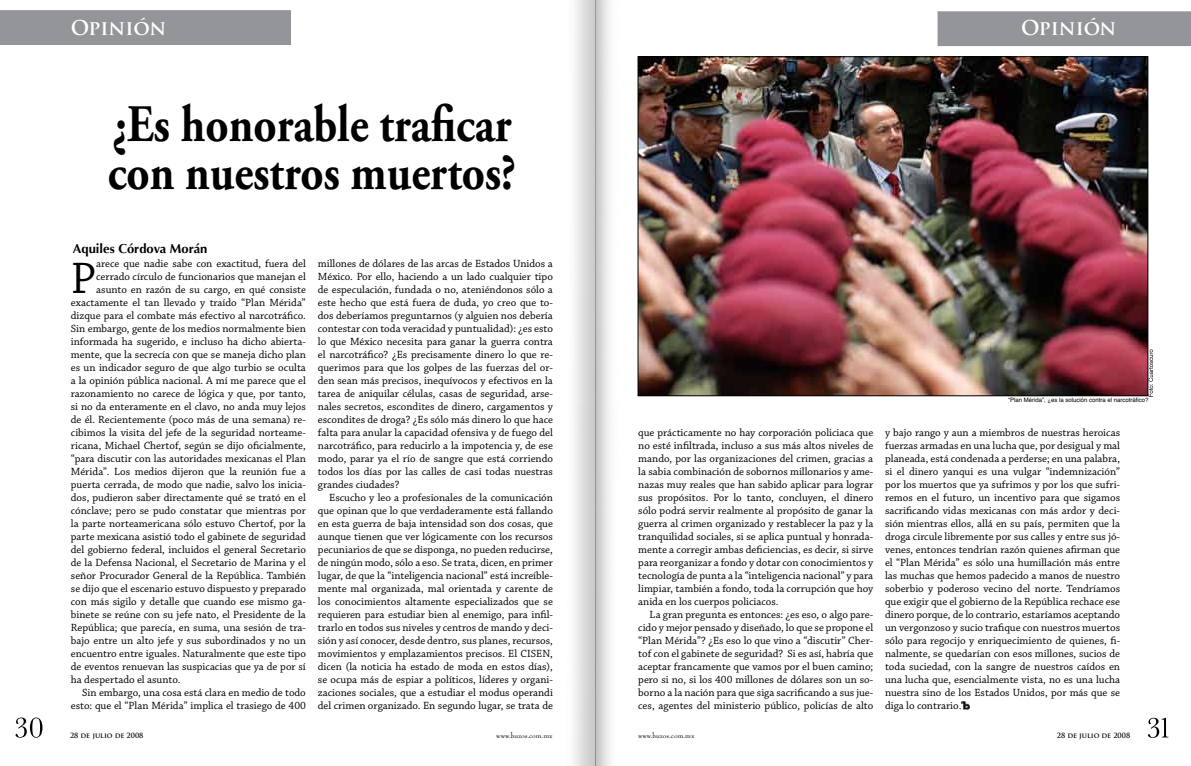
<style>
.page{position:relative;width:1191px;height:766px;background:#fff}
.page>*{position:absolute;margin:0;border:0;box-sizing:border-box;transform-origin:0 0}
.t1{font:700 52.5px/48px "Adobe Garamond Pro";color:#000;scale:.86 1}
.t2{font:46.4px "Chaparral Pro";color:#000}
.t3{font:700 20px "Trajan Pro";letter-spacing:-.005em;color:#fff}
.t4{font:700 13px "Optima";color:#000}
.t5{font:11px/13px "Chaparral Pro";color:#000;text-align:justify}
.t6{font:8px "Bernhard Modern Std";color:#000}
.t7{font:700 7px "Trajan Pro";color:#000}
.t8{font:6px "Helvetica";color:#000}
</style>
<div class="page">
<img style="left:574px;top:0;width:36px;height:765px">
<div style="left:0;top:10px;width:291px;height:35px;background:#939598"></div>
<div style="left:937px;top:11px;width:254px;height:35px;background:#939598"></div>
<svg style="left:16px;top:717px;width:26px;height:20px"></svg>
<svg style="left:1148px;top:717px;width:20px;height:20px"></svg>
<img style="left:639px;top:58px;width:507px;height:336px">
<svg style="left:961px;top:701px;width:8px;height:8px"></svg>
<svg style="left:1148px;top:349px;width:5px;height:47px"></svg>
<h3 class="t3" style="left:71px;top:15px;width:97px">OPINIÓN</h3>
<h1 class="t1" style="left:108px;top:101px;width:476px">¿Es honorable traficar con nuestros muertos?</h1>
<p class="t4" style="left:73px;top:241px;width:136px">Aquiles Córdova Morán</p>
<h2 class="t2" style="left:71px;top:252px;width:27px">P</h2>
<p class="t5" style="left:96px;top:257px;width:211px">arece que nadie sabe con exactitud, fuera del</p>
<p class="t5" style="left:96px;top:270px;width:211px">cerrado círculo de funcionarios que manejan el</p>
<p class="t5" style="left:96px;top:283px;width:211px">asunto en razón de su cargo, en qué consiste</p>
<p class="t5" style="left:71px;top:296px;width:236px">exactamente el tan llevado y traído “Plan Mérida”</p>
<p class="t5" style="left:71px;top:309px;width:236px">dizque para el combate más efectivo al narcotráfico.</p>
<p class="t5" style="left:71px;top:322px;width:236px">Sin embargo, gente de los medios normalmente bien</p>
<p class="t5" style="left:71px;top:335px;width:236px">informada ha sugerido, e incluso ha dicho abierta-</p>
<p class="t5" style="left:71px;top:348px;width:236px">mente, que la secrecía con que se maneja dicho plan</p>
<p class="t5" style="left:71px;top:361px;width:236px">es un indicador seguro de que algo turbio se oculta</p>
<p class="t5" style="left:71px;top:374px;width:236px">a la opinión pública nacional. A mí me parece que el</p>
<p class="t5" style="left:71px;top:387px;width:236px">razonamiento no carece de lógica y que, por tanto,</p>
<p class="t5" style="left:71px;top:400px;width:236px">si no da enteramente en el clavo, no anda muy lejos</p>
<p class="t5" style="left:71px;top:413px;width:236px">de él. Recientemente (poco más de una semana) re-</p>
<p class="t5" style="left:71px;top:426px;width:236px">cibimos la visita del jefe de la seguridad norteame-</p>
<p class="t5" style="left:71px;top:439px;width:236px">ricana, Michael Chertof, según se dijo oficialmente,</p>
<p class="t5" style="left:71px;top:452px;width:236px">“para discutir con las autoridades mexicanas el Plan</p>
<p class="t5" style="left:71px;top:465px;width:236px">Mérida”. Los medios dijeron que la reunión fue a</p>
<p class="t5" style="left:71px;top:478px;width:236px">puerta cerrada, de modo que nadie, salvo los inicia-</p>
<p class="t5" style="left:71px;top:491px;width:236px">dos, pudieron saber directamente qué se trató en el</p>
<p class="t5" style="left:71px;top:504px;width:236px">cónclave; pero se pudo constatar que mientras por</p>
<p class="t5" style="left:71px;top:517px;width:236px">la parte norteamericana sólo estuvo Chertof, por la</p>
<p class="t5" style="left:71px;top:530px;width:236px">parte mexicana asistió todo el gabinete de seguridad</p>
<p class="t5" style="left:71px;top:543px;width:236px">del gobierno federal, incluidos el general Secretario</p>
<p class="t5" style="left:71px;top:556px;width:236px">de la Defensa Nacional, el Secretario de Marina y el</p>
<p class="t5" style="left:71px;top:569px;width:236px">señor Procurador General de la República. También</p>
<p class="t5" style="left:71px;top:582px;width:236px">se dijo que el escenario estuvo dispuesto y preparado</p>
<p class="t5" style="left:71px;top:595px;width:236px">con más sigilo y detalle que cuando ese mismo ga-</p>
<p class="t5" style="left:71px;top:608px;width:236px">binete se reúne con su jefe nato, el Presidente de la</p>
<p class="t5" style="left:71px;top:621px;width:236px">República; que parecía, en suma, una sesión de tra-</p>
<p class="t5" style="left:71px;top:634px;width:236px">bajo entre un alto jefe y sus subordinados y no un</p>
<p class="t5" style="left:71px;top:647px;width:236px">encuentro entre iguales. Naturalmente que este tipo</p>
<p class="t5" style="left:71px;top:660px;width:236px">de eventos renuevan las suspicacias que ya de por sí</p>
<p class="t5" style="left:71px;top:673px;width:111px">ha despertado el asunto.</p>
<p class="t5" style="left:82px;top:686px;width:225px">Sin embargo, una cosa está clara en medio de todo</p>
<p class="t5" style="left:71px;top:699px;width:236px">esto: que el “Plan Mérida” implica el trasiego de 400</p>
<p class="t5" style="left:318px;top:257px;width:236px">millones de dólares de las arcas de Estados Unidos a México. Por ello, haciendo a un lado cualquier tipo de especulación, fundada o no, ateniéndonos sólo a este hecho que está fuera de duda, yo creo que to&shy;dos deberíamos preguntarnos (y alguien nos debería contestar con toda veracidad y puntualidad): ¿es esto lo que México necesita para ganar la guerra contra el narcotráfico? ¿Es precisamente dinero lo que re&shy;querimos para que los golpes de las fuerzas del or&shy;den sean más precisos, inequívocos y efectivos en la tarea de aniquilar células, casas de seguridad, arse&shy;nales secretos, escondites de dinero, cargamentos y escondites de droga? ¿Es sólo más dinero lo que hace falta para anular la capacidad ofensiva y de fuego del narcotráfico, para reducirlo a la impotencia y, de ese modo, parar ya el río de sangre que está corriendo todos los días por las calles de casi todas nuestras grandes ciudades?</p>
<p class="t5" style="left:318px;top:491px;width:236px;text-indent:11px">Escucho y leo a profesionales de la comunicación que opinan que lo que verdaderamente está fallando en esta guerra de baja intensidad son dos cosas, que aunque tienen que ver lógicamente con los recursos pecuniarios de que se disponga, no pueden reducirse, de ningún modo, sólo a eso. Se trata, dicen, en primer lugar, de que la “inteligencia nacional” está increíble&shy;mente mal organizada, mal orientada y carente de los conocimientos altamente especializados que se requieren para estudiar bien al enemigo, para infil&shy;trarlo en todos sus niveles y centros de mando y deci&shy;sión y así conocer, desde dentro, sus planes, recursos, movimientos y emplazamientos precisos. El CISEN, dicen (la noticia ha estado de moda en estos días), se ocupa más de espiar a políticos, líderes y organi&shy;zaciones sociales, que a estudiar el modus operandi del crimen organizado. En segundo lugar, se trata de</p>
<p class="t7" style="left:70px;top:730px;width:75px">28 DE JULIO DE 2008</p>
<p class="t6" style="left:496px;top:730px;width:58px">www.buzos.com.mx</p>
<h3 class="t3" style="left:1021px;top:15px;width:97px">OPINIÓN</h3>
<p class="t5" style="left:638px;top:426px;width:236px">que prácticamente no hay corporación policiaca que no esté infiltrada, incluso a sus más altos niveles de mando, por las organizaciones del crimen, gracias a la sabia combinación de sobornos millonarios y ame&shy;nazas muy reales que han sabido aplicar para lograr sus propósitos. Por lo tanto, concluyen, el dinero sólo podrá servir realmente al propósito de ganar la guerra al crimen organizado y restablecer la paz y la tranquilidad sociales, si se aplica puntual y honrada&shy;mente a corregir ambas deficiencias, es decir, si sirve para reorganizar a fondo y dotar con conocimientos y tecnología de punta a la “inteligencia nacional” y para limpiar, también a fondo, toda la corrupción que hoy anida en los cuerpos policiacos.</p>
<p class="t5" style="left:638px;top:608px;width:236px;text-indent:11px">La gran pregunta es entonces: ¿es eso, o algo pare&shy;cido y mejor pensado y diseñado, lo que se propone el “Plan Mérida”? ¿Es eso lo que vino a “discutir” Cher&shy;tof con el gabinete de seguridad? Si es así, habría que aceptar francamente que vamos por el buen camino; pero si no, si los 400 millones de dólares son un so&shy;borno a la nación para que siga sacrificando a sus jue&shy;ces, agentes del ministerio público, policías de alto</p>
<p class="t8" style="left:1008px;top:395px;width:142px">“Plan Mérida”, ¿es la solución contra el narcotráfico?</p>
<p class="t5" style="left:885px;top:426px;width:236px">y bajo rango y aun a miembros de nuestras heroicas fuerzas armadas en una lucha que, por desigual y mal planeada, está condenada a perderse; en una palabra, si el dinero yanqui es una vulgar “indemnización” por los muertos que ya sufrimos y por los que sufri&shy;remos en el futuro, un incentivo para que sigamos sacrificando vidas mexicanas con más ardor y deci&shy;sión mientras ellos, allá en su país, permiten que la droga circule libremente por sus calles y entre sus jó&shy;venes, entonces tendrían razón quienes afirman que el “Plan Mérida” es sólo una humillación más entre las muchas que hemos padecido a manos de nuestro soberbio y poderoso vecino del norte. Tendríamos que exigir que el gobierno de la República rechace ese dinero porque, de lo contrario, estaríamos aceptando un vergonzoso y sucio trafique con nuestros muertos sólo para regocijo y enriquecimiento de quienes, fi&shy;nalmente, se quedarían con esos millones, sucios de toda suciedad, con la sangre de nuestros caídos en una lucha que, esencialmente vista, no es una lucha nuestra sino de los Estados Unidos, por más que se diga lo contrario.</p>
<p class="t6" style="left:638px;top:730px;width:58px">www.buzos.com.mx</p>
<p class="t7" style="left:1056px;top:730px;width:75px">28 DE JULIO DE 2008</p>
</div>
